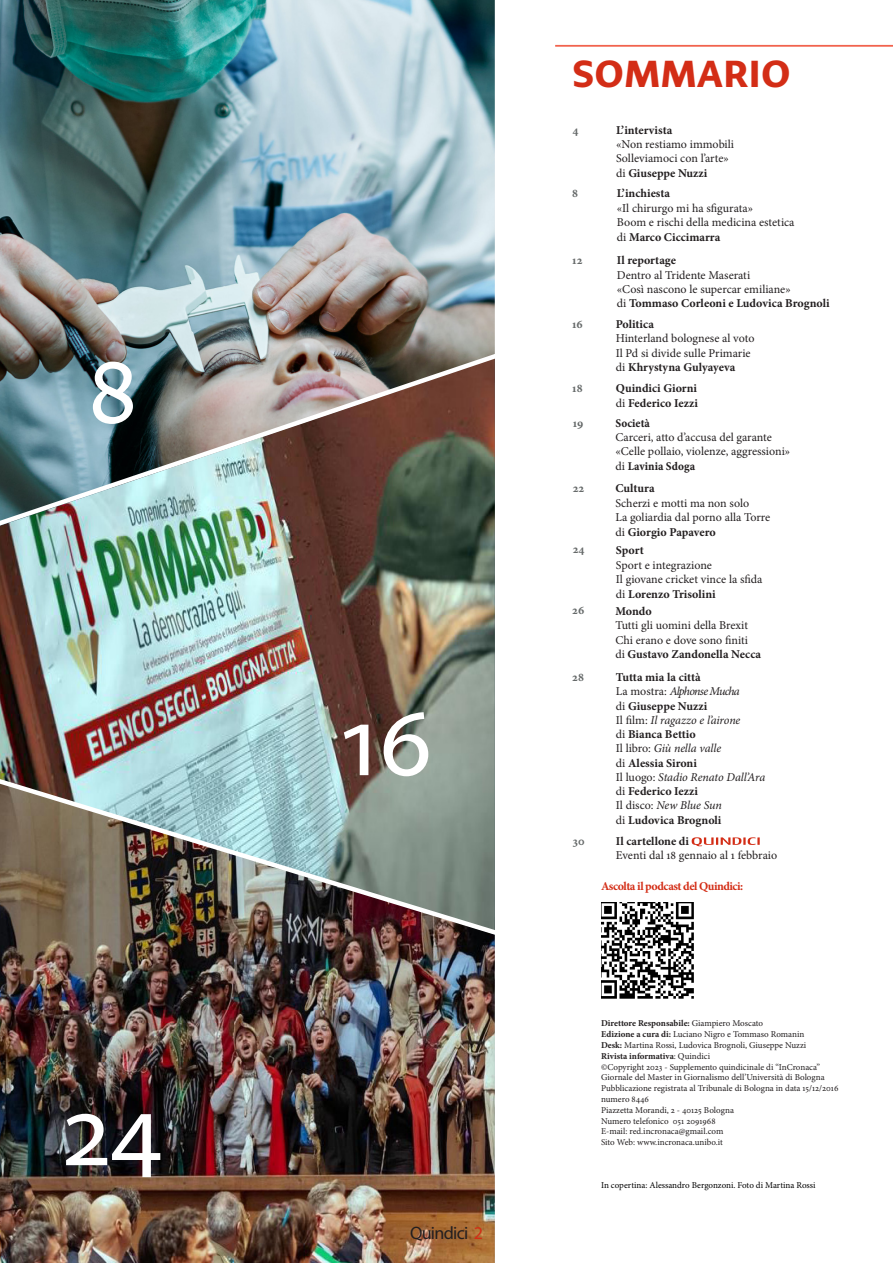
<style>
.page{position:relative;width:893px;height:1263px;background:#fff}
.page>*{position:absolute;margin:0;border:0;box-sizing:border-box;transform-origin:0 0}
.Numeri_grandi{font:103.95px "Myriad Pro";color:#fff}
.Numeri_grandi-2{font:103.95px "Greta Sans Std";color:#fff}
.Titolo_Sommario{font:45px "Greta Sans Std Bld";color:#d32d16}
.Numero_di_pagina{font:18px "Myriad Pro";letter-spacing:-.04em;color:#231f20}
.Articoli{font:12px "Minion Pro";color:#231f20}
.Articoli-2{font:700 12px "Minion Pro";color:#231f20}
.Articoli-3{font:italic 12px "Minion Pro";letter-spacing:-.01em;color:#231f20}
.Articoli-4{font:700 12px "Minion Pro";letter-spacing:-.04em;color:#d32d16}
.Articoli-5{font:italic 12px "Minion Pro";letter-spacing:-.065em;color:#231f20}
.Articoli-6{font:12px "Minion Pro Bold Cn Capt";color:#231f20}
.Numeri_piccoli{font:700 12px "Minion Pro";color:#656969}
.Info_Testata{font:9px/10.8px "Minion Pro";color:#231f20}
.Info_Testata-2{font:9px "Minion Pro";color:#000}
.Info_Testata-3{font:700 9px "Minion Pro";letter-spacing:-.005em;color:#231f20}
.s1{color:#d32d16}
.s2{font-weight:400}
.s3{font-family:"Minion Pro"}
.s4{font-style:normal}
.s5{font-weight:700}
</style>
<div class="page">
<img style="left:0;top:939px;width:495px;height:324px">
<img style="left:0;top:0;width:495px;height:349px">
<img style="left:0;top:534px;width:495px;height:237px">
<div style="left:161px;top:31px;width:5px;height:14px;background:#0a5f5b"></div>
<hr style="left:555px;top:45px;width:338px;height:2px;background:#f1634e">
<img style="left:601px;top:902px;width:93px;height:97px">
<img style="left:0;top:349px;width:495px;height:185px">
<img style="left:0;top:771px;width:495px;height:168px">
<svg style="left:692px;top:837px;width:68px;height:9px"></svg>
<p class="Numeri_grandi-2" style="left:88px;top:331px;width:52px">8</p>
<p class="Numeri_grandi" style="left:64px;top:1066px;width:100px">24</p>
<p class="Numeri_grandi" style="left:341px;top:676px;width:93px">16</p>
<p class="Numero_di_pagina" style="left:410px;top:1222px;width:74px">Quindici <span class="s1">2</span></p>
<p class="Titolo_Sommario" style="left:572px;top:47px;width:220px">SOMMARIO</p>
<p class="Numeri_piccoli" style="left:573px;top:121px;width:8px">4</p>
<p class="Articoli-2" style="left:616px;top:121px;width:58px">L’intervista</p>
<p class="Articoli" style="left:616px;top:136px;width:120px">«Non restiamo immobili</p>
<p class="Articoli" style="left:616px;top:151px;width:114px">Solleviamoci con l’arte»</p>
<p class="Articoli-2" style="left:616px;top:164px;width:93px"><span class="s2">di</span> Giuseppe Nuzzi</p>
<p class="Numeri_piccoli" style="left:572px;top:185px;width:7px">8</p>
<p class="Numeri_piccoli" style="left:572px;top:252px;width:12px">12</p>
<p class="Articoli-2" style="left:617px;top:185px;width:55px">L’inchiesta</p>
<p class="Articoli" style="left:617px;top:200px;width:138px">«Il chirurgo mi ha sfigurata»</p>
<p class="Articoli" style="left:617px;top:214px;width:179px">Boom e rischi della medicina estetica</p>
<p class="Articoli-2" style="left:617px;top:228px;width:105px"><span class="s2">di</span> Marco Ciccimarra</p>
<p class="Articoli-2" style="left:617px;top:252px;width:61px">Il reportage</p>
<p class="Articoli" style="left:617px;top:267px;width:135px">Dentro al Tridente Maserati</p>
<p class="Articoli" style="left:617px;top:281px;width:175px">«Così nascono le supercar emiliane»</p>
<p class="Articoli-2" style="left:617px;top:295px;width:214px"><span class="s2">di</span> Tommaso Corleoni e Ludovica Brognoli</p>
<p class="Numeri_piccoli" style="left:572px;top:315px;width:12px">16</p>
<p class="Articoli-2" style="left:616px;top:315px;width:40px">Politica</p>
<p class="Articoli" style="left:616px;top:330px;width:140px">Hinterland bolognese al voto</p>
<p class="Articoli" style="left:616px;top:345px;width:136px">Il Pd si divide sulle Primarie</p>
<p class="Articoli-2" style="left:616px;top:359px;width:121px"><span class="s2">di</span> Khrystyna Gulyayeva</p>
<p class="Numeri_piccoli" style="left:572px;top:380px;width:12px">18</p>
<p class="Articoli-2" style="left:616px;top:380px;width:83px">Quindici Giorni</p>
<p class="Articoli-2" style="left:616px;top:395px;width:84px"><span class="s2">di</span> Federico Iezzi</p>
<p class="Numeri_piccoli" style="left:573px;top:414px;width:12px">19</p>
<p class="Articoli-6" style="left:615px;top:414px;width:36px">Società</p>
<p class="Articoli" style="left:615px;top:429px;width:158px">Carceri, atto d’accusa del garante</p>
<p class="Articoli" style="left:615px;top:444px;width:176px">«Celle pollaio, violenze, aggressioni»</p>
<p class="Articoli-6" style="left:615px;top:458px;width:81px"><span class="s3">di</span> Lavinia Sdoga</p>
<p class="Numeri_piccoli" style="left:573px;top:480px;width:13px">22</p>
<p class="Articoli-2" style="left:615px;top:480px;width:41px">Cultura</p>
<p class="Articoli" style="left:615px;top:495px;width:135px">Scherzi e motti ma non solo</p>
<p class="Articoli" style="left:615px;top:509px;width:156px">La goliardia dal porno alla Torre</p>
<p class="Articoli-2" style="left:615px;top:523px;width:102px"><span class="s2">di</span> Giorgio Papavero</p>
<p class="Numeri_piccoli" style="left:573px;top:541px;width:13px">24</p>
<p class="Articoli-2" style="left:616px;top:542px;width:29px">Sport</p>
<p class="Articoli" style="left:616px;top:557px;width:98px">Sport e integrazione</p>
<p class="Articoli" style="left:616px;top:571px;width:148px">Il giovane cricket vince la sfida</p>
<p class="Articoli-2" style="left:616px;top:585px;width:101px"><span class="s2">di</span> Lorenzo Trisolini</p>
<p class="Numeri_piccoli" style="left:572px;top:602px;width:14px">26</p>
<p class="Numeri_piccoli" style="left:572px;top:669px;width:13px">28</p>
<p class="Numeri_piccoli" style="left:573px;top:832px;width:13px">30</p>
<p class="Articoli-2" style="left:615px;top:603px;width:38px">Mondo</p>
<p class="Articoli" style="left:615px;top:617px;width:134px">Tutti gli uomini della Brexit</p>
<p class="Articoli" style="left:615px;top:632px;width:134px">Chi erano e dove sono finiti</p>
<p class="Articoli-2" style="left:615px;top:646px;width:147px"><span class="s2">di</span> Gustavo Zandonella Necca</p>
<p class="Articoli-2" style="left:616px;top:669px;width:86px">Tutta mia la città</p>
<p class="Articoli-5" style="left:616px;top:683px;width:125px"><span class="s4">La mostra:</span> Alphonse Mucha</p>
<p class="Articoli-2" style="left:616px;top:697px;width:93px"><span class="s2">di</span> Giuseppe Nuzzi</p>
<p class="Articoli-3" style="left:616px;top:712px;width:126px"><span class="s4">Il film:</span> Il ragazzo e l’airone</p>
<p class="Articoli-2" style="left:616px;top:726px;width:81px"><span class="s2">di</span> Bianca Bettio</p>
<p class="Articoli-3" style="left:616px;top:740px;width:107px"><span class="s4">Il libro:</span> Giù nella valle</p>
<p class="Articoli-2" style="left:616px;top:754px;width:83px"><span class="s2">di</span> Alessia Sironi</p>
<p class="Articoli-3" style="left:616px;top:769px;width:151px"><span class="s4">Il luogo:</span> Stadio Renato Dall’Ara</p>
<p class="Articoli-2" style="left:616px;top:783px;width:84px"><span class="s2">di</span> Federico Iezzi</p>
<p class="Articoli-3" style="left:616px;top:797px;width:107px"><span class="s4">Il disco:</span> New Blue Sun</p>
<p class="Articoli-2" style="left:616px;top:811px;width:107px"><span class="s2">di</span> Ludovica Brognoli</p>
<p class="Articoli-2" style="left:616px;top:832px;width:75px">Il cartellone di</p>
<p class="Articoli" style="left:616px;top:847px;width:163px">Eventi dal 18 gennaio al 1 febbraio</p>
<p class="Articoli-4" style="left:601px;top:877px;width:144px">Ascolta il podcast del Quindici:</p>
<p class="Info_Testata-3" style="left:601px;top:1017px;width:163px">Direttore Responsabile: <span class="s2">Giampiero Moscato</span></p>
<p class="Info_Testata" style="left:601px;top:1029px;width:205px"><span class="s5">Edizione a cura di:</span> Luciano Nigro e Tommaso Romanin</p>
<p class="Info_Testata" style="left:601px;top:1040px;width:207px"><span class="s5">Desk:</span> Martina Rossi, Ludovica Brognoli, Giuseppe Nuzzi</p>
<p class="Info_Testata" style="left:601px;top:1050px;width:220px"><span class="s5">Rivista informativa</span>: Quindici<br>©Copyright 2023 - Supplemento quindicinale di “InCronaca”</p>
<p class="Info_Testata" style="left:601px;top:1072px;width:239px">Giornale del Master in Giornalismo dell’Università di Bologna<br>Pubblicazione registrata al Tribunale di Bologna in data 15/12/2016 numero 8446</p>
<p class="Info_Testata" style="left:601px;top:1104px;width:134px">Piazzetta Morandi, 2 - 40125 Bologna</p>
<p class="Info_Testata" style="left:601px;top:1115px;width:116px">Numero telefonico 051 2091968</p>
<p class="Info_Testata" style="left:601px;top:1126px;width:124px">E-mail: red.incronaca@gmail.com</p>
<p class="Info_Testata" style="left:601px;top:1137px;width:123px">Sito Web: www.incronaca.unibo.it</p>
<p class="Info_Testata-2" style="left:601px;top:1179px;width:216px">In copertina: Alessandro Bergonzoni. Foto di Martina Rossi</p>
</div>
